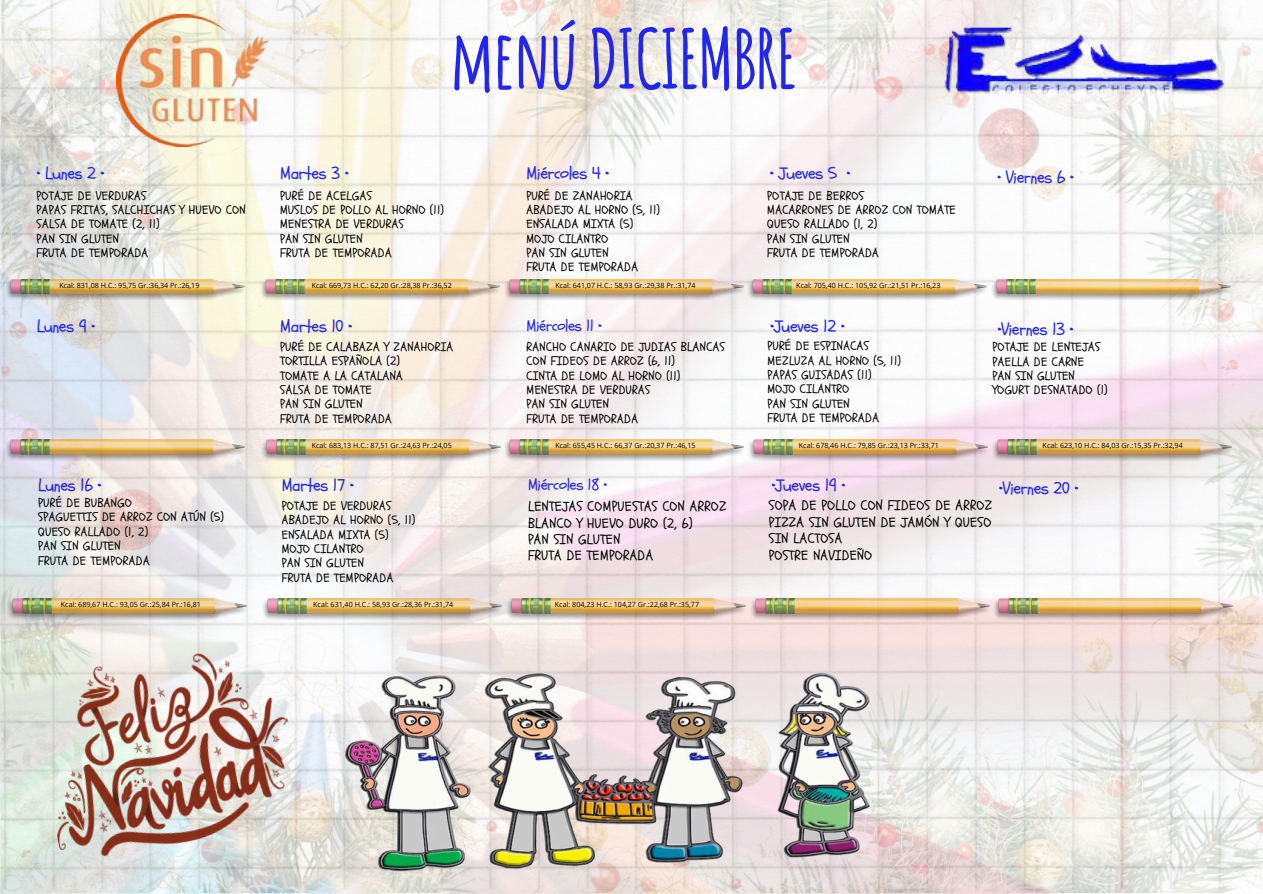
<style>
.page{position:relative;width:1263px;height:894px;background:#fff}
.page>*{position:absolute;margin:0;border:0;box-sizing:border-box;transform-origin:0 0}
.t1{font:700 80.7px "Amatic SC";letter-spacing:-.03em;color:#2224ef}
.t2{font:17.4px "Schoolbell";letter-spacing:-.03em;color:#2224ef}
.t3{font:15.9px "Schoolbell";letter-spacing:-.03em;color:#2224ef}
.t4{font:13.8px/16.4px "Schoolbell";letter-spacing:.03em;color:#000}
.t5{font:12.3px/14.4px "Schoolbell";letter-spacing:.03em;color:#000}
.t6{font:7.2px "Open Sans";color:#000}
</style>
<div class="page">
<img style="left:0;top:0;width:1263px;height:887px">
<img style="left:884px;top:0;width:379px;height:181px">
<img style="left:260px;top:279px;width:241px;height:21px">
<img style="left:503px;top:279px;width:242px;height:21px">
<img style="left:747px;top:279px;width:242px;height:21px">
<img style="left:991px;top:279px;width:241px;height:21px">
<img style="left:260px;top:439px;width:242px;height:21px">
<img style="left:504px;top:439px;width:242px;height:21px">
<img style="left:748px;top:439px;width:485px;height:21px">
<img style="left:5px;top:279px;width:242px;height:21px">
<img style="left:5px;top:439px;width:242px;height:21px">
<img style="left:262px;top:598px;width:485px;height:21px">
<img style="left:749px;top:598px;width:242px;height:21px">
<img style="left:993px;top:598px;width:242px;height:21px">
<img style="left:6px;top:598px;width:242px;height:21px">
<img style="left:338px;top:645px;width:545px;height:233px">
<img style="left:27px;top:632px;width:284px;height:255px">
<img style="left:117px;top:14px;width:151px;height:132px">
<h2 class="t2" style="left:37px;top:162px;width:70px">• Lunes 2 •</h2>
<h2 class="t5" style="left:37px;top:188px;width:211px">POTAJE DE VERDURAS<br>PAPAS FRITAS, SALCHICHAS Y HUEVO CON<br>SALSA DE TOMATE (2, 11)<br>PAN SIN GLUTEN<br>FRUTA DE TEMPORADA</h2>
<h1 class="t1" style="left:450px;top:7px;width:350px">menúDICIEMBRE</h1>
<h2 class="t2" style="left:280px;top:162px;width:70px">Martes 3 •</h2>
<p class="t5" style="left:280px;top:188px;width:165px">PURÉ DE ACELGAS<br>MUSLOS DE POLLO AL HORNO (11)<br>MENESTRA DE VERDURAS<br>PAN SIN GLUTEN<br>FRUTA DE TEMPORADA</p>
<h4 class="t2" style="left:526px;top:162px;width:84px">Miércoles 4 •</h4>
<p class="t5" style="left:526px;top:188px;width:135px">PURÉ DE ZANAHORIA<br>ABADEJO AL HORNO (5, 11)<br>ENSALADA MIXTA (5)<br>MOJO CILANTRO<br>PAN SIN GLUTEN<br>FRUTA DE TEMPORADA</p>
<h4 class="t2" style="left:770px;top:162px;width:82px">• Jueves 5 •</h4>
<p class="t5" style="left:767px;top:188px;width:190px">POTAJE DE BERROS<br>MACARRONES DE ARROZ CON TOMATE<br>QUESO RALLADO (1, 2)<br>PAN SIN GLUTEN<br>FRUTA DE TEMPORADA</p>
<h2 class="t6" style="left:59px;top:280px;width:142px">Kcal: 831,08 H.C.: 95,75 Gr.:36,34 Pr.:26,19</h2>
<p class="t6" style="left:312px;top:280px;width:142px">Kcal: 669,73 H.C.: 62,20 Gr.:28,38 Pr.:36,52</p>
<p class="t6" style="left:555px;top:280px;width:142px">Kcal: 641,07 H.C.: 58,93 Gr.:29,38 Pr.:31,74</p>
<h4 class="t6" style="left:796px;top:280px;width:146px">Kcal: 705,40 H.C.: 105,92 Gr.:21,51 Pr.:16,23</h4>
<h2 class="t2" style="left:37px;top:315px;width:60px">Lunes 9 •</h2>
<h2 class="t2" style="left:280px;top:315px;width:74px">Martes 10 •</h2>
<p class="t3" style="left:526px;top:315px;width:77px">Miércoles 11 •</p>
<h4 class="t2" style="left:770px;top:315px;width:76px">•Jueves 12 •</h4>
<p class="t2" style="left:997px;top:165px;width:78px">• Viernes 6 •</p>
<p class="t2" style="left:997px;top:318px;width:78px">•Viernes 13 •</p>
<p class="t5" style="left:280px;top:340px;width:175px">PURÉ DE CALABAZA Y ZANAHORIA<br>TORTILLA ESPAÑOLA (2)<br>TOMATE A LA CATALANA<br>SALSA DE TOMATE<br>PAN SIN GLUTEN<br>FRUTA DE TEMPORADA</p>
<h4 class="t5" style="left:526px;top:340px;width:200px">RANCHO CANARIO DE JUDIAS BLANCAS<br>CON FIDEOS DE ARROZ (6, 11)<br>CINTA DE LOMO AL HORNO (11)<br>MENESTRA DE VERDURAS<br>PAN SIN GLUTEN<br>FRUTA DE TEMPORADA</h4>
<p class="t5" style="left:767px;top:339px;width:135px">PURÉ DE ESPINACAS<br>MEZLUZA AL HORNO (5, 11)<br>PAPAS GUISADAS (11)<br>MOJO CILANTRO<br>PAN SIN GLUTEN<br>FRUTA DE TEMPORADA</p>
<p class="t5" style="left:992px;top:340px;width:109px">POTAJE DE LENTEJAS<br>PAELLA DE CARNE<br>PAN SIN GLUTEN</p>
<h2 class="t5" style="left:992px;top:383px;width:117px">YOGURT DESNATADO (1)</h2>
<h4 class="t6" style="left:312px;top:440px;width:142px">Kcal: 683,13 H.C.: 87,51 Gr.:24,63 Pr.:24,05</h4>
<p class="t6" style="left:555px;top:440px;width:142px">Kcal: 655,45 H.C.: 66,37 Gr.:20,37 Pr.:46,15</p>
<p class="t6" style="left:799px;top:440px;width:142px">Kcal: 678,46 H.C.: 79,85 Gr.:23,13 Pr.:33,71</p>
<h2 class="t6" style="left:1043px;top:440px;width:142px">Kcal: 623,10 H.C.: 84,03 Gr.:15,35 Pr.:32,94</h2>
<h4 class="t2" style="left:38px;top:474px;width:65px">Lunes 16 •</h4>
<p class="t2" style="left:282px;top:474px;width:74px">Martes 17 •</p>
<p class="t3" style="left:528px;top:474px;width:81px">Miércoles 18 •</p>
<h2 class="t2" style="left:771px;top:474px;width:76px">•Jueves 19 •</h2>
<h4 class="t2" style="left:999px;top:477px;width:81px">•Viernes 20 •</h4>
<p class="t5" style="left:38px;top:496px;width:187px">PURÉ DE BUBANGO<br>SPAGUETTIS DE ARROZ CON ATÚN (5)<br>QUESO RALLADO (1, 2)<br>PAN SIN GLUTEN<br>FRUTA DE TEMPORADA</p>
<p class="t4" style="left:528px;top:498px;width:200px">LENTEJAS COMPUESTAS CON ARROZ<br>BLANCO Y HUEVO DURO (2, 6)<br>PAN SIN GLUTEN<br>FRUTA DE TEMPORADA</p>
<h2 class="t4" style="left:769px;top:498px;width:225px">SOPA DE POLLO CON FIDEOS DE ARROZ<br>PIZZA SIN GLUTEN DE JAMÓN Y QUESO<br>SIN LACTOSA<br>POSTRE NAVIDEÑO</h2>
<h4 class="t5" style="left:282px;top:498px;width:135px">POTAJE DE VERDURAS<br>ABADEJO AL HORNO (5, 11)<br>ENSALADA MIXTA (5)<br>MOJO CILANTRO<br>PAN SIN GLUTEN<br>FRUTA DE TEMPORADA</h4>
<p class="t6" style="left:61px;top:599px;width:142px">Kcal: 689,67 H.C.: 93,05 Gr.:25,84 Pr.:16,81</p>
<h2 class="t6" style="left:313px;top:599px;width:142px">Kcal: 631,40 H.C.: 58,93 Gr.:28,36 Pr.:31,74</h2>
<h4 class="t6" style="left:555px;top:599px;width:146px">Kcal: 804,23 H.C.: 104,27 Gr.:22,68 Pr.:35,77</h4>
</div>
